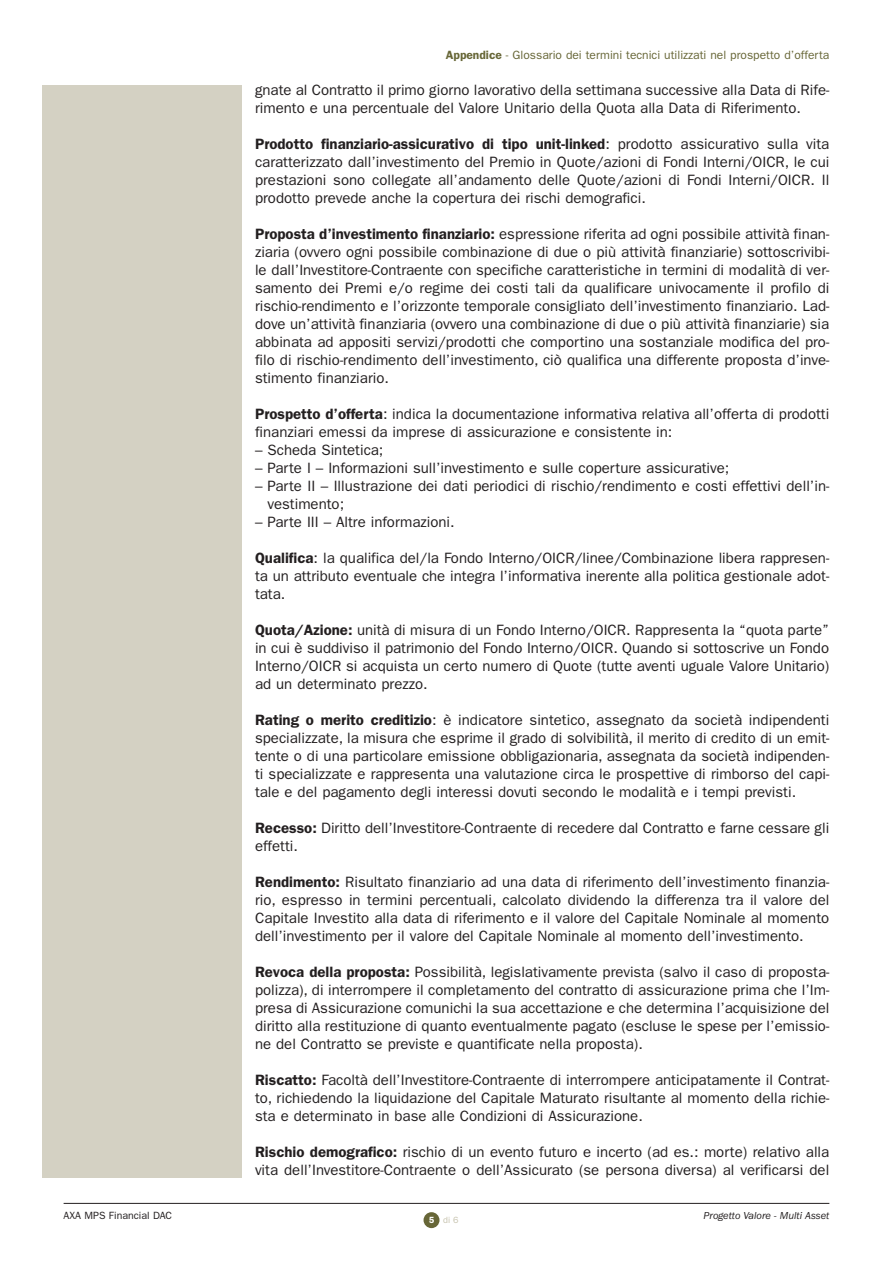
<style>
.page{position:relative;width:893px;height:1263px;background:#fff}
.page>*{position:absolute;margin:0;border:0;box-sizing:border-box;transform-origin:0 0}
.t1{font:15px/18px "Franklin Gothic";color:#231f20;text-align:justify}
.t2{font:12px "Franklin Gothic";color:#676637}
.t3{font:italic 10.5px "Franklin Gothic";color:#231f20}
.t4{font:10.5px "Franklin Gothic";color:#231f20}
.t5{font:9px "Franklin Gothic";color:#c5c1ac}
.s1{font-weight:600}
.s2{font-weight:600;color:#fff}
.s3{color:#fff}
</style>
<div class="page">
<div style="left:423px;top:1212px;width:16px;height:16px;background:#676637;border-radius:50%"></div>
<div style="left:42px;top:85px;width:200px;height:1093px;background:#d4d1c3"></div>
<hr style="left:64px;top:1203px;width:765px;height:1px;background:#231f20">
<p class="t2" style="left:446px;top:51px;width:385px"><span class="s1">Appendice</span> - Glossario dei termini tecnici utilizzati nel prospetto d’offerta</p>
<p class="t1" style="left:255px;top:83px;width:576px">gnate al Contratto il primo giorno lavorativo della settimana successive alla Data di Rife&shy;rimento e una percentuale del Valore Unitario della Quota alla Data di Riferimento.</p>
<p class="t1" style="left:255px;top:137px;width:576px"><span class="s1">Prodotto finanziario-assicurativo di tipo unit-linked</span>: prodotto assicurativo sulla vita caratterizzato dall’investimento del Premio in Quote/azioni di Fondi Interni/OICR, le cui prestazioni sono collegate all’andamento delle Quote/azioni di Fondi Interni/OICR. Il prodotto prevede anche la copertura dei rischi demografici.</p>
<p class="t1" style="left:255px;top:227px;width:576px"><span class="s1">Proposta d’investimento finanziario:</span> espressione riferita ad ogni possibile attività finan&shy;ziaria (ovvero ogni possibile combinazione di due o più attività finanziarie) sottoscrivibi&shy;le dall’Investitore-Contraente con specifiche caratteristiche in termini di modalità di ver&shy;samento dei Premi e/o regime dei costi tali da qualificare univocamente il profilo di rischio-rendimento e l’orizzonte temporale consigliato dell’investimento finanziario. Lad&shy;dove un’attività finanziaria (ovvero una combinazione di due o più attività finanziarie) sia abbinata ad appositi servizi/prodotti che comportino una sostanziale modifica del pro&shy;filo di rischio-rendimento dell’investimento, ciò qualifica una differente proposta d’inve&shy;stimento finanziario.</p>
<p class="t1" style="left:255px;top:407px;width:575px"><span class="s1">Prospetto d’offerta</span>: indica la documentazione informativa relativa all’offerta di prodotti finanziari emessi da imprese di assicurazione e consistente in:</p>
<p class="t1" style="left:255px;top:443px;width:130px">– Scheda Sintetica;</p>
<p class="t1" style="left:255px;top:461px;width:476px">– Parte I – Informazioni sull’investimento e sulle coperture assicurative;</p>
<p class="t1" style="left:267px;top:479px;width:563px;text-indent:-12px">– Parte II – Illustrazione dei dati periodici di rischio/rendimento e costi effettivi dell’in&shy;vestimento;</p>
<p class="t1" style="left:255px;top:515px;width:201px">– Parte III – Altre informazioni.</p>
<p class="t1" style="left:255px;top:551px;width:575px"><span class="s1">Qualifica</span>: la qualifica del/la Fondo Interno/OICR/linee/Combinazione libera rappresen&shy;ta un attributo eventuale che integra l’informativa inerente alla politica gestionale adot&shy;tata.</p>
<p class="t1" style="left:255px;top:623px;width:575px"><span class="s1">Quota/Azione:</span> unità di misura di un Fondo Interno/OICR. Rappresenta la “quota parte” in cui è suddiviso il patrimonio del Fondo Interno/OICR. Quando si sottoscrive un Fondo Interno/OICR si acquista un certo numero di Quote (tutte aventi uguale Valore Unitario) ad un determinato prezzo.</p>
<p class="t1" style="left:255px;top:713px;width:576px"><span class="s1">Rating o merito creditizio</span>: è indicatore sintetico, assegnato da società indipendenti specializzate, la misura che esprime il grado di solvibilità, il merito di credito di un emit&shy;tente o di una particolare emissione obbligazionaria, assegnata da società indipenden&shy;ti specializzate e rappresenta una valutazione circa le prospettive di rimborso del capi&shy;tale e del pagamento degli interessi dovuti secondo le modalità e i tempi previsti.</p>
<p class="t1" style="left:255px;top:821px;width:575px"><span class="s1">Recesso:</span> Diritto dell’Investitore-Contraente di recedere dal Contratto e farne cessare gli effetti.</p>
<p class="t1" style="left:255px;top:875px;width:576px"><span class="s1">Rendimento:</span> Risultato finanziario ad una data di riferimento dell’investimento finanzia&shy;rio, espresso in termini percentuali, calcolato dividendo la differenza tra il valore del Capitale Investito alla data di riferimento e il valore del Capitale Nominale al momento dell’investimento per il valore del Capitale Nominale al momento dell’investimento.</p>
<p class="t1" style="left:255px;top:965px;width:576px"><span class="s1">Revoca della proposta:</span> Possibilità, legislativamente prevista (salvo il caso di proposta&shy;polizza), di interrompere il completamento del contratto di assicurazione prima che l’Im&shy;presa di Assicurazione comunichi la sua accettazione e che determina l’acquisizione del diritto alla restituzione di quanto eventualmente pagato (escluse le spese per l’emissio&shy;ne del Contratto se previste e quantificate nella proposta).</p>
<p class="t1" style="left:255px;top:1073px;width:576px"><span class="s1">Riscatto:</span> Facoltà dell’Investitore-Contraente di interrompere anticipatamente il Contrat&shy;to, richiedendo la liquidazione del Capitale Maturato risultante al momento della richie&shy;sta e determinato in base alle Condizioni di Assicurazione.</p>
<p class="t1" style="left:255px;top:1145px;width:575px"><span class="s1">Rischio demografico:</span> rischio di un evento futuro e incerto (ad es.: morte) relativo alla vita dell’Investitore-Contraente o dell’Assicurato (se persona diversa) al verificarsi del</p>
<p class="t4" style="left:64px;top:1211px;width:110px">AXA MPS Financial DAC</p>
<p class="t3" style="left:703px;top:1212px;width:127px">Progetto Valore - Multi Asset</p>
<p class="t5" style="left:429px;top:1217px;width:37px"><span class="s2">5</span> di 6<span class="s3">2</span></p>
</div>
